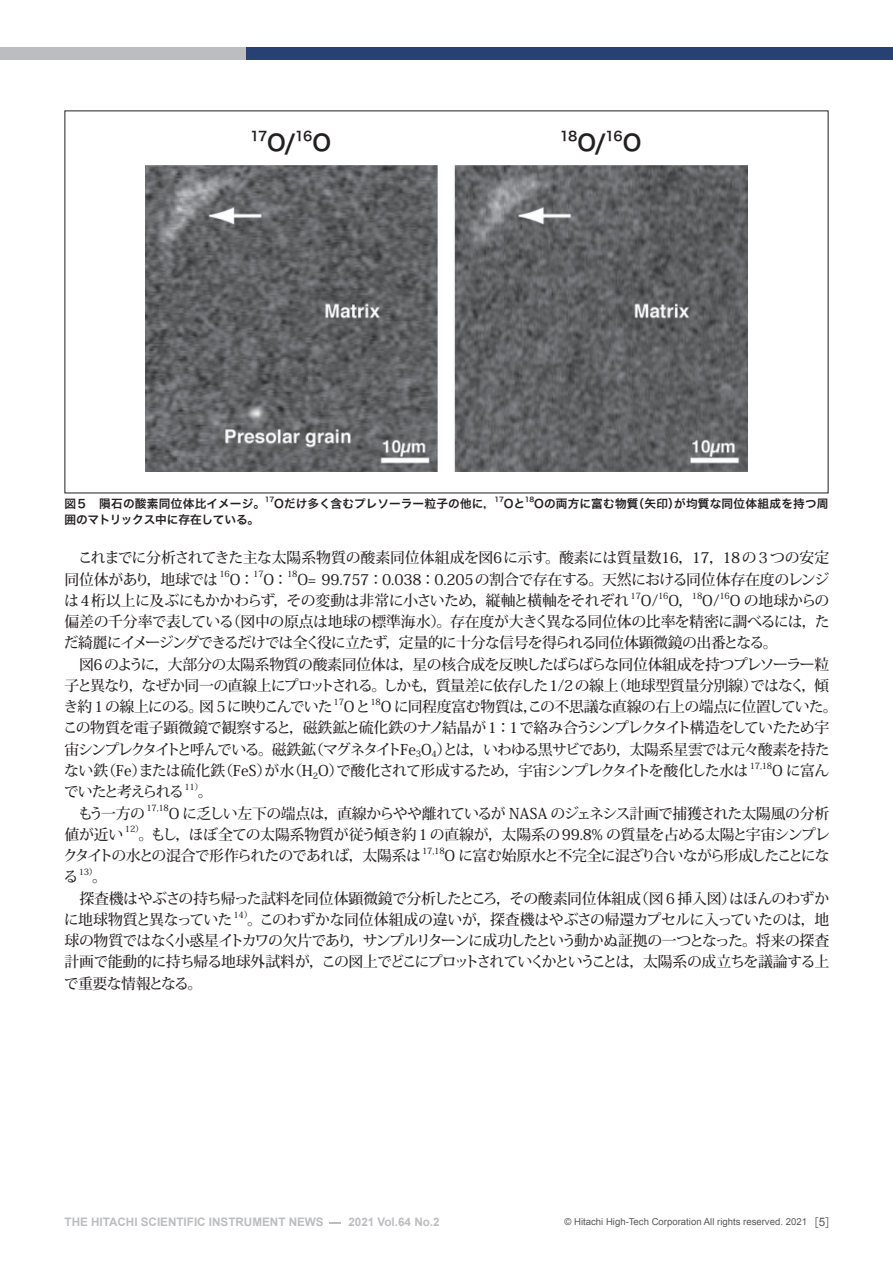
<style>
.page{position:relative;width:893px;height:1263px;background:#fff}
.page>*{position:absolute;margin:0;border:0;box-sizing:border-box;transform-origin:0 0}
.t1{font:22.35px "Hira Kaku Pro N W6";color:#231f20}
.t2{font:500 14.85px/21.3px "Koz Min Pr 6 N";letter-spacing:-.04em;color:#231f20}
.t3{font:500 14.85px/21.3px "Koz Min Pr 6 N";letter-spacing:-.02em;color:#231f20}
.t4{font:500 14.85px "Koz Min Pr 6 N";letter-spacing:-.07em;color:#231f20}
.t5{font:500 14.85px "Koz Min Pr 6 N";letter-spacing:-.105em;color:#231f20}
.t6{font:13.05px "Hira Kaku Pro N W6";letter-spacing:-.08em;color:#231f20}
.t7{font:11.7px "Hira Kaku Pro N W6";letter-spacing:.005em;color:#231f20}
.t8{font:700 11.7px "Arial";color:#bcbdc0}
.t9{font:11.7px "Hira Kaku Pro N W6";letter-spacing:-.02em;color:#231f20}
.t10{font:9.6px "Arial";color:#57585a}
.t11{font:500 8.7px "Koz Min Pr 6 N";letter-spacing:-.03em;color:#231f20}
.t12{font:6.75px "Hira Kaku Pro N W6";color:#231f20}
.s1{font-family:"Futo Go B101 Pro"}
.s2{font-family:"Gothic BBB Pro";font-weight:500;font-size:11.7px}
.s3{font-size:11.7px}
</style>
<div class="page">
<svg style="left:329px;top:1223px;width:12px;height:1px"></svg>
<div style="left:0;top:47px;width:251px;height:13px;background:#bcbdc0"></div>
<div style="left:246px;top:47px;width:647px;height:13px;background:#284173"></div>
<img style="left:145px;top:165px;width:603px;height:307px">
<p class="t6" style="left:250px;top:124px;width:19px">17</p>
<h1 class="t1" style="left:267px;top:123px;width:30px">O/</h1>
<p class="t6" style="left:295px;top:124px;width:19px">16</p>
<h1 class="t1" style="left:313px;top:123px;width:20px">O</h1>
<p class="t6" style="left:560px;top:124px;width:19px">18</p>
<h1 class="t1" style="left:577px;top:123px;width:30px">O/</h1>
<p class="t6" style="left:605px;top:124px;width:19px">16</p>
<h1 class="t1" style="left:623px;top:123px;width:20px">O</h1>
<p class="t7" style="left:64px;top:493px;width:202px">図５　隕石の酸素同位体比イメージ。</p>
<p class="t12" style="left:265px;top:493px;width:11px">17</p>
<p class="t7" style="left:274px;top:493px;width:222px">Oだけ多く含むプレソーラー粒子の他に，</p>
<p class="t12" style="left:494px;top:493px;width:11px">17</p>
<p class="t7" style="left:504px;top:493px;width:23px">Oと</p>
<p class="t12" style="left:525px;top:493px;width:11px">18</p>
<p class="t7" style="left:534px;top:493px;width:296px">Oの両方に富む物質（矢印）が均質な同位体組成を持つ周</p>
<p class="t9" style="left:64px;top:509px;width:196px">囲のマトリックス中に存在している。</p>
<p class="t3" style="left:64px;top:548px;width:766px">　これまでに分析されてきた主な太陽系物質の酸素同位体組成を図6に示す。酸素には質量数16，17，18の３つの安定同位体があり，地球では</p>
<p class="t11" style="left:219px;top:569px;width:12px">16</p>
<p class="t2" style="left:230px;top:569px;width:26px">O：</p>
<p class="t11" style="left:253px;top:569px;width:12px">17</p>
<p class="t2" style="left:264px;top:569px;width:26px">O：</p>
<p class="t11" style="left:287px;top:569px;width:12px">18</p>
<p class="t3" style="left:64px;top:569px;width:766px;text-indent:233px">O= 99.757：0.038：0.205の割合で存在する。天然における同位体存在度のレンジは4桁以上に及ぶにもかかわらず，その変動は非常に小さいため，縦軸と横軸をそれぞれ</p>
<p class="t11" style="left:631px;top:590px;width:12px">17</p>
<p class="t2" style="left:641px;top:590px;width:19px">O/</p>
<p class="t11" style="left:658px;top:590px;width:12px">16</p>
<p class="t2" style="left:668px;top:590px;width:27px">O，</p>
<p class="t11" style="left:692px;top:590px;width:12px">18</p>
<p class="t2" style="left:702px;top:590px;width:19px">O/</p>
<p class="t11" style="left:719px;top:590px;width:12px">16</p>
<p class="t2" style="left:64px;top:590px;width:768px;text-indent:666px">O の地球からの偏差の千分率で表している（図中の原点は地球の標準海水）。存在度が大きく異なる同位体の比率を精密に調べるには，ただ綺麗にイメージングできるだけでは全く役に立たず，定量的に十分な信号を得られる同位体顕微鏡の出番となる。<br>　図6のように，大部分の太陽系物質の酸素同位体は，星の核合成を反映したばらばらな同位体組成を持つプレソーラー粒子と異なり，なぜか同一の直線上にプロットされる。しかも，質量差に依存した1/2の線上（地球型質量分別線）ではなく，傾き約１の線上にのる。図５に映りこんでいた</p>
<p class="t11" style="left:334px;top:697px;width:12px">17</p>
<p class="t2" style="left:344px;top:696px;width:28px">Oと</p>
<p class="t11" style="left:370px;top:697px;width:12px">18</p>
<p class="t2" style="left:63px;top:696px;width:776px;text-indent:318px">O に同程度富む物質は，この不思議な直線の右上の端点に位置していた。この物質を電子顕微鏡で観察すると，磁鉄鉱と硫化鉄のナノ結晶が1：1で絡み合うシンプレクタイト構造をしていたため宇宙シンプレクタイトと呼んでいる。磁鉄鉱（マグネタイトFe<sub>3</sub>O<sub>4</sub>）とは，いわゆる黒サビであり，太陽系星雲では元々酸素を持たない鉄（Fe）または硫化鉄（FeS）が水（H<sub>2</sub>O）で酸化されて形成するため，宇宙シンプレクタイトを酸化した水は</p>
<p class="t11" style="left:750px;top:760px;width:24px">17,18</p>
<p class="t2" style="left:772px;top:760px;width:59px">O に富ん</p>
<p class="t5" style="left:64px;top:783px;width:122px">でいたと考えられる</p>
<p class="t11" style="left:184px;top:782px;width:20px">11）</p>
<p class="t2" style="left:198px;top:781px;width:16px">。</p>
<p class="t2" style="left:65px;top:803px;width:82px">　もう一方の</p>
<p class="t11" style="left:146px;top:803px;width:24px">17,18</p>
<p class="t2" style="left:169px;top:803px;width:662px">O に乏しい左下の端点は，直線からやや離れているが NASA のジェネシス計画で捕獲された太陽風の分析</p>
<p class="t2" style="left:65px;top:824px;width:61px">値が近い</p>
<p class="t11" style="left:125px;top:824px;width:20px">12）</p>
<p class="t2" style="left:63px;top:824px;width:768px;text-indent:76px">。もし，ほぼ全ての太陽系物質が従う傾き約１の直線が，太陽系の99.8% の質量を占める太陽と宇宙シンプレクタイトの水との混合で形作られたのであれば，太陽系は</p>
<p class="t11" style="left:422px;top:846px;width:24px">17,18</p>
<p class="t4" style="left:445px;top:847px;width:387px">O に富む始原水と不完全に混ざり合いながら形成したことにな</p>
<p class="t2" style="left:63px;top:866px;width:16px">る</p>
<p class="t11" style="left:79px;top:867px;width:20px">13）</p>
<p class="t2" style="left:64px;top:866px;width:767px;text-indent:28px">。<br>　探査機はやぶさの持ち帰った試料を同位体顕微鏡で分析したところ，その酸素同位体組成（図６挿入図）はほんのわずかに地球物質と異なっていた</p>
<p class="t11" style="left:233px;top:909px;width:20px">14）</p>
<p class="t2" style="left:64px;top:909px;width:767px;text-align:justify;text-indent:183px">。このわずかな同位体組成の違いが，探査機はやぶさの帰還カプセルに入っていたのは，地球の物質ではなく小惑星イトカワの欠片であり，サンプルリターンに成功したという動かぬ証拠の一つとなった。将来の探査計画で能動的に持ち帰る地球外試料が，この図上でどこにプロットされていくかということは，太陽系の成立ちを議論する上で重要な情報となる。</p>
<p class="t8" style="left:65px;top:1214px;width:377px">THE HITACHI SCIENTIFIC INSTRUMENT NEWS<span class="s1">　　</span>2021 Vol.64 No.2</p>
<p class="t10" style="left:564px;top:1216px;width:274px">© Hitachi High-Tech Corporation All rights reserved. 2021<span class="s2">［</span><span class="s3">5</span><span class="s2">］</span></p>
</div>
